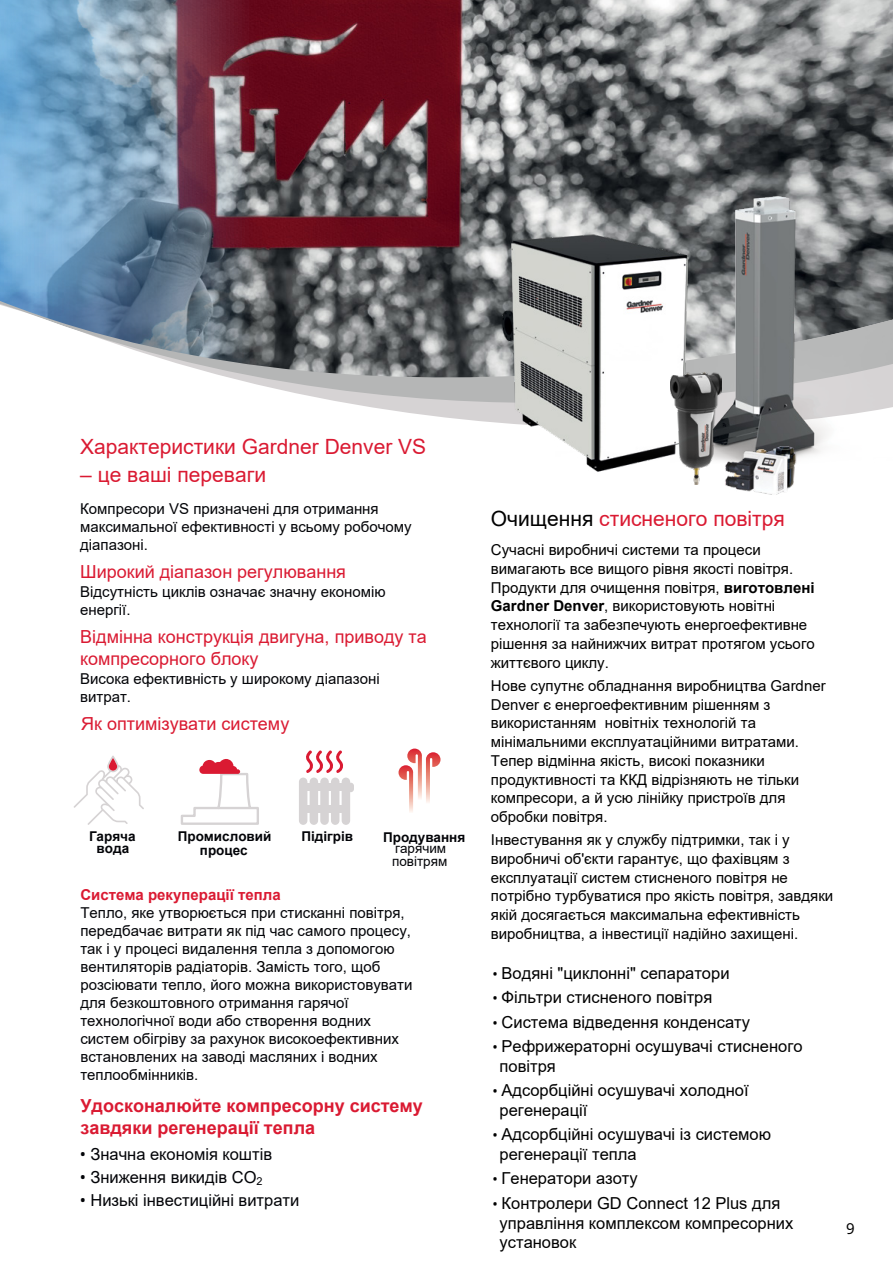
<style>
.page{position:relative;width:893px;height:1263px;background:#fff}
.page>*{position:absolute;margin:0;border:0;box-sizing:border-box;transform-origin:0 0}
.t1{font:21px "Arial";color:#da1a32}
.t2{font:18px/21.6px "Arial";color:#da1a32}
.t3{font:700 18px/21.6px "Arial";color:#da1a32}
.t4{font:16.5px/19.8px "Arial";color:#000}
.t5{font:16.5px "Arial";color:#030408}
.t6{font:15px/18.8px "Arial";color:#000}
.t7{font:15px/18px "Arial";color:#030408}
.t8{font:700 15px "Arial";color:#da1a32}
.t9{font:15px "Noto Sans";color:#000}
.t10{font:700 13.5px/11.9px "Arial";color:#030408;text-align:center}
.t11{font:13.5px/12.8px "Arial";color:#030408}
.s1{color:#000}
.s2{font-family:"Noto Sans"}
.s3{font-weight:700}
.s4{font-family:"Noto Sans";font-size:14.25px}
</style>
<div class="page">
<img style="left:0;top:0;width:893px;height:139px">
<svg style="left:0;top:139px;width:893px;height:281px"></svg>
<svg style="left:74px;top:756px;width:70px;height:69px"></svg>
<svg style="left:109px;top:758px;width:8px;height:13px"></svg>
<svg style="left:180px;top:759px;width:79px;height:66px"></svg>
<div style="left:299px;top:777px;width:8px;height:48px;background:#d6d3d4;border-radius:4px"></div>
<svg style="left:305px;top:750px;width:49px;height:75px"></svg>
<div style="left:302px;top:783px;width:49px;height:8px;background:#d6d3d4"></div>
<div style="left:302px;top:805px;width:46px;height:7px;background:#d6d3d4"></div>
<svg style="left:398px;top:748px;width:42px;height:64px"></svg>
<img style="left:468px;top:225px;width:87px;height:211px">
<img style="left:555px;top:193px;width:338px;height:292px">
<img style="left:722px;top:439px;width:86px;height:56px">
<h1 class="t1" style="left:80px;top:432px;width:347px">Характеристики Gardner Denver VS</h1>
<h1 class="t1" style="left:80px;top:460px;width:187px">– це ваші переваги</h1>
<p class="t7" style="left:80px;top:500px;width:333px">Компресори VS призначені для отримання максимальної ефективності у всьому робочому діапазоні.</p>
<p class="t2" style="left:80px;top:561px;width:267px">Широкий діапазон регулювання</p>
<p class="t7" style="left:80px;top:583px;width:307px">Відсутність циклів означає значну економію енергії.</p>
<p class="t2" style="left:80px;top:626px;width:348px">Відмінна конструкція двигуна, приводу та компресорного блоку</p>
<p class="t7" style="left:80px;top:669px;width:301px">Висока ефективність у широкому діапазоні витрат.</p>
<p class="t2" style="left:81px;top:712px;width:210px">Як оптимізувати систему</p>
<p class="t10" style="left:89px;top:831px;width:48px">Гаряча вода</p>
<p class="t10" style="left:178px;top:829px;width:95px;line-height:14.2px">Промисловий процес</p>
<p class="t10" style="left:301px;top:830px;width:53px">Підігрів</p>
<p class="t10" style="left:383px;top:831px;width:84px">Продування</p>
<p class="t11" style="left:392px;top:842px;width:57px">гарячим повітрям</p>
<p class="t8" style="left:80px;top:884px;width:202px">Система рекуперації тепла</p>
<p class="t7" style="left:80px;top:904px;width:334px">Тепло, яке утворюється при стисканні повітря, передбачає витрати як під час самого процесу, так і у процесі видалення тепла з допомогою вентиляторі<span class="s1">в радіаторів. За</span>мість того, щоб розсіювати тепло, його можна використовувати для безкоштовного отримання гарячої технологічної води або створення водних систем обігріву за рахунок високоефективних встановлених на заводі масляних і водних теплообмінників.</p>
<p class="t3" style="left:80px;top:1095px;width:344px">Удосконалюйте компресорну систему завдяки регенерації тепла</p>
<p class="t5" style="left:80px;top:1143px;width:194px"><span class="s2">•</span> Значна економія коштів</p>
<p class="t5" style="left:80px;top:1166px;width:184px"><span class="s2">•</span> Зниження викидів CO<sub>2</sub></p>
<p class="t5" style="left:80px;top:1189px;width:221px"><span class="s2">•</span> Низькі інвестиційні витрати</p>
<h1 class="t1" style="left:491px;top:505px;width:295px"><span class="s1">Очищення</span> стисненого повітря</h1>
<p class="t6" style="left:491px;top:540px;width:325px">Сучасні виробничі системи та процеси вимагають все вищого рівня якості повітря.<br>Продукти для очищення повітря, <span class="s3">виготовлені Gardner Denver</span>, використовують новітні технології та забезпечують енергоефективне рішення за найнижчих витрат протягом усього життєвого циклу.</p>
<p class="t6" style="left:491px;top:676px;width:336px">Нове супутнє обладнання виробництва Gardner Denver є енергоефективним рішенням з використанням новітніх технологій та мінімальними експлуатаційними витратами.<br>Тепер відмінна якість, високі показники продуктивності та ККД відрізняють не тільки компресори, а й усю лінійку пристроїв для обробки повітря.</p>
<p class="t6" style="left:491px;top:830px;width:344px">Інвестування як у службу підтримки, так і у виробничі об'єкти гарантує, що фахівцям з експлуатації систем стисненого повітря не потрібно турбуватися про якість повітря, завдяки якій досягається максимальна ефективність виробництва, а інвестиції надійно захищені.</p>
<p class="t4" style="left:492px;top:963px;width:239px"><span class="s4">•</span> Водяні "циклонні" сепаратори</p>
<p class="t4" style="left:492px;top:988px;width:221px"><span class="s4">•</span> Фільтри стисненого повітря</p>
<p class="t4" style="left:492px;top:1012px;width:259px"><span class="s4">•</span> Система відведення конденсату</p>
<p class="t4" style="left:500px;top:1036px;width:304px;text-indent:-7px"><span class="s4">•</span> Рефрижераторні осушувачі стисненого повітря</p>
<p class="t4" style="left:500px;top:1080px;width:250px;text-indent:-7px"><span class="s4">•</span> Адсорбційні осушувачі холодної регенерації</p>
<p class="t4" style="left:500px;top:1124px;width:273px;text-indent:-7px"><span class="s4">•</span> Адсорбційні осушувачі із системою регенерації тепла</p>
<p class="t4" style="left:492px;top:1168px;width:147px"><span class="s4">•</span> Генератори азоту</p>
<p class="t4" style="left:500px;top:1193px;width:295px;text-indent:-7px"><span class="s4">•</span> Контролери GD Connect 12 Plus для управління комплексом компресорних установок</p>
<p class="t9" style="left:846px;top:1218px;width:10px">9</p>
</div>
